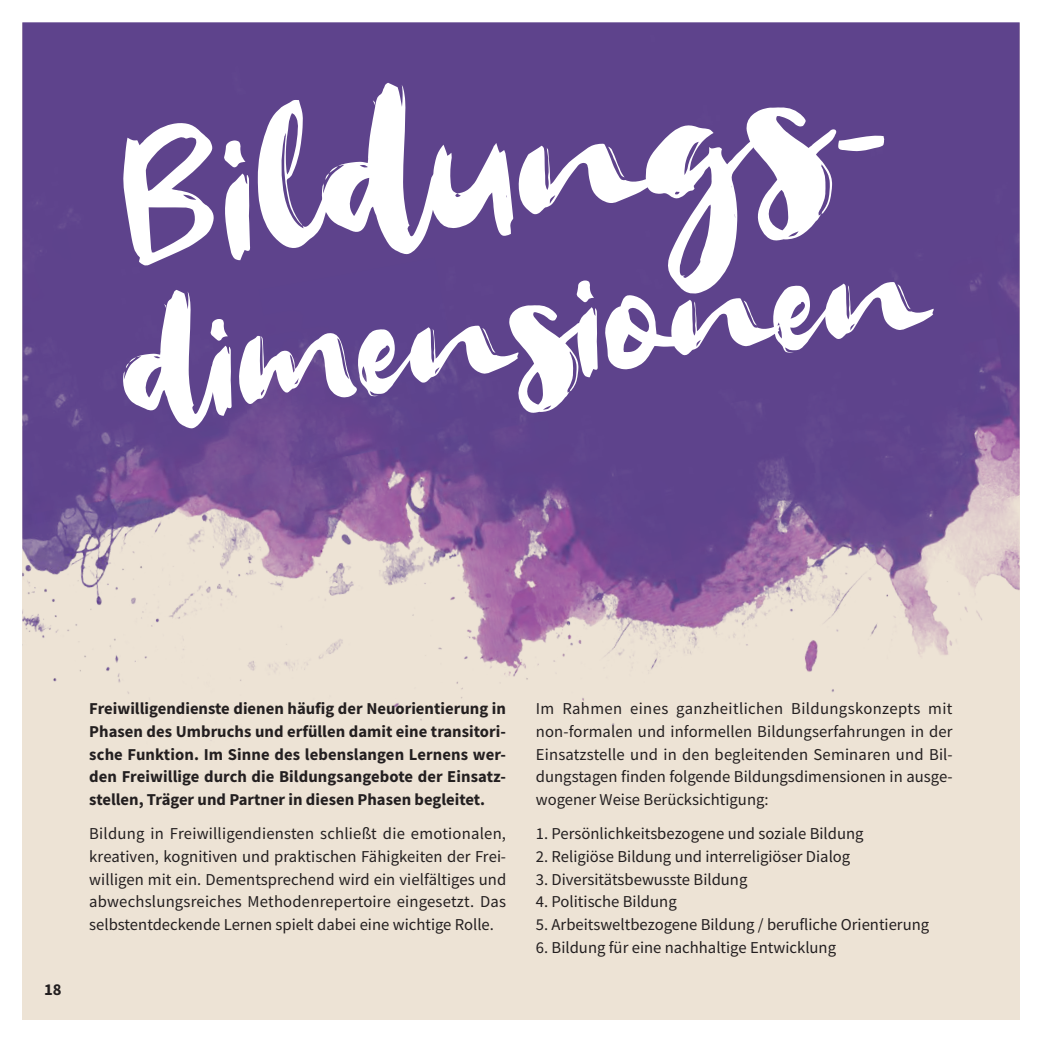
<style>
.page{position:relative;width:1042px;height:1042px;background:#fff}
.page>*{position:absolute;margin:0;border:0;box-sizing:border-box;transform-origin:0 0}
.t1{font:188.47px "Welcome";color:#fff}
.t2{font:152.42px "Welcome";color:#fff}
.FWD_fließ{font:16.62px/22.8px "Source Sans Pro";color:#231f20;text-align:justify}
.FWD_fließ-2{font:700 16.62px/22.8px "Source Sans Pro";color:#231f20;text-align:justify}
</style>
<div class="page">
<div style="left:22px;top:23px;width:997px;height:996px;background:#ede3d5"></div>
<img style="left:22px;top:22px;width:997px;height:715px">
<p class="t1" style="left:113px;top:88px;width:803px;rotate:-6deg">Bildungs-</p>
<p class="t2" style="left:113px;top:277px;width:808px;rotate:-6deg">dimensionen</p>
<p class="FWD_fließ-2" style="left:44px;top:978px;width:19px">18</p>
<p class="FWD_fließ-2" style="left:89px;top:697px;width:418px">Freiwilligendienste dienen häufig der Neuorientierung in Phasen des Umbruchs und erfüllen damit eine transitori&shy;sche Funktion. Im Sinne des lebenslangen Lernens wer&shy;den Freiwillige durch die Bildungsangebote der Einsatz&shy;stellen, Träger und Partner in diesen Phasen begleitet.</p>
<p class="FWD_fließ" style="left:89px;top:822px;width:418px">Bildung in Freiwilligendiensten schließt die emotionalen, kreativen, kognitiven und praktischen Fähigkeiten der Frei&shy;willigen mit ein. Dementsprechend wird ein vielfältiges und abwechslungsreiches Methodenrepertoire eingesetzt. Das selbstentdeckende Lernen spielt dabei eine wichtige Rolle.</p>
<p class="FWD_fließ" style="left:536px;top:697px;width:418px">Im Rahmen eines ganzheitlichen Bildungskonzepts mit non-formalen und informellen Bildungserfahrungen in der Einsatzstelle und in den begleitenden Seminaren und Bil&shy;dungstagen finden folgende Bildungsdimensionen in ausge&shy;wogener Weise Berücksichtigung:</p>
<p class="FWD_fließ" style="left:536px;top:822px;width:329px">1. Persönlichkeitsbezogene und soziale Bildung</p>
<p class="FWD_fließ" style="left:536px;top:845px;width:316px">2. Religiöse Bildung und interreligiöser Dialog</p>
<p class="FWD_fließ" style="left:536px;top:867px;width:213px">3. Diversitätsbewusste Bildung</p>
<p class="FWD_fließ" style="left:536px;top:890px;width:142px">4. Politische Bildung</p>
<p class="FWD_fließ" style="left:536px;top:913px;width:395px">5. Arbeitsweltbezogene Bildung / berufliche Orientierung</p>
<p class="FWD_fließ" style="left:536px;top:936px;width:302px">6. Bildung für eine nachhaltige Entwicklung</p>
</div>
